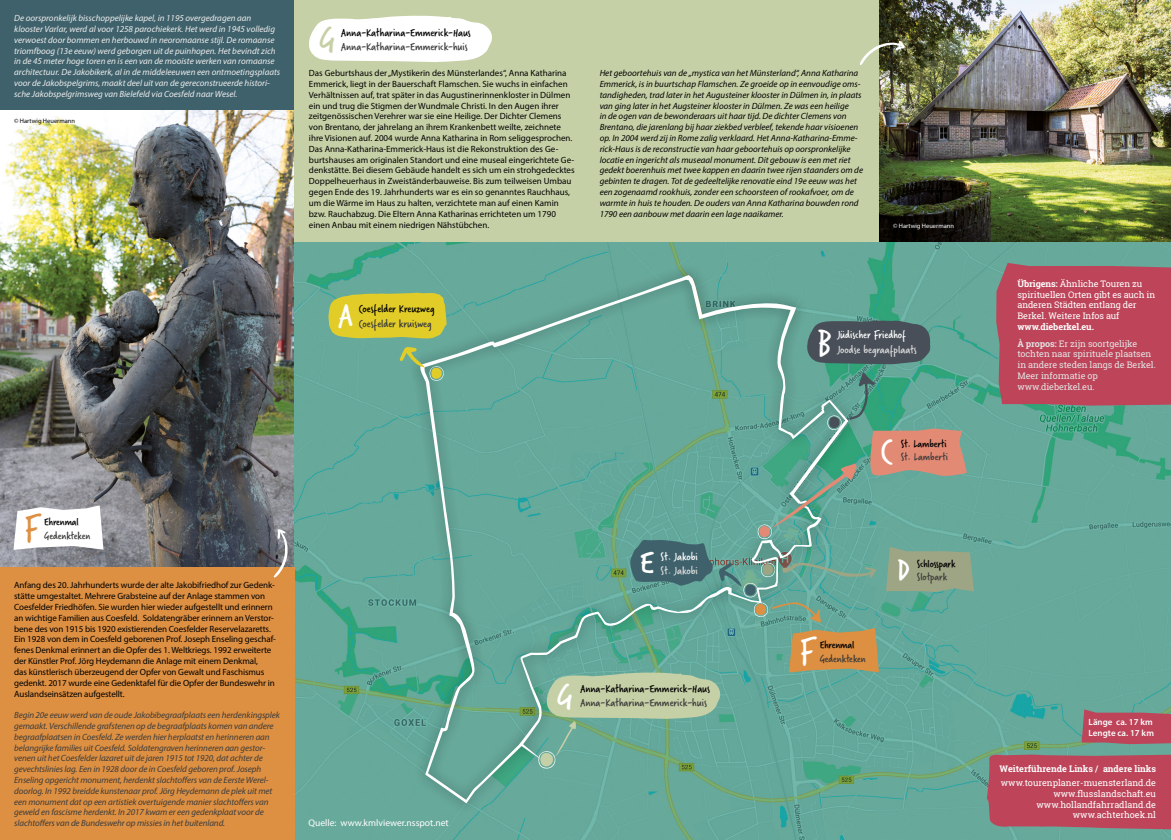
<style>
.page{position:relative;width:1171px;height:840px;background:#fff}
.page>*{position:absolute;margin:0;border:0;box-sizing:border-box;transform-origin:0 0}
.t1{font:35px "Verveine";color:#fff}
.t2{font:35px "Verveine";color:#dd8f42}
.t3{font:35px "Verveine";color:#c6d0a6}
.t4{font:12px "Verveine";color:#000}
.t5{font:12px "Verveine";color:#3c3c3b}
.t6{font:12px "Verveine";color:#dadada}
.t7{font:12px "Verveine";color:#fff}
.t8{font:11.5px "Verveine";color:#3c3c3b}
.t9{font:11.5px "Verveine";letter-spacing:-.01em;color:#000}
.t10{font:9.6px "Myriad Pro";color:#fff}
.t11{font:9px/10.8px "Myriad Pro";color:#000}
.t12{font:italic 9px/10.8px "Myriad Pro";color:#000}
.t13{font:italic 9px/10.8px "Myriad Pro";letter-spacing:-.01em;color:#3c3c3b}
.t14{font:italic 9px/10.8px "Myriad Pro";color:#ededed}
.t15{font:9px/10.8px "Roboto Slab";letter-spacing:-.01em;color:#fff;text-align:right}
.t16{font:9px/10.8px "Roboto Slab";letter-spacing:-.01em;color:#e3e3e3}
.t17{font:700 9px "Roboto Slab";color:#fff}
.t18{font:600 9px/10.8px "Myriad Pro";color:#fff}
.t19{font:6.5px "Myriad Pro";color:#fff}
.t20{font:6.5px "Myriad Pro";color:#000}
.s1{font-weight:700}
.s2{font-weight:700;color:#fff}
</style>
<div class="page">
<div style="left:0;top:0;width:295px;height:111px;background:#3f616b"></div>
<img style="left:0;top:111px;width:295px;height:456px">
<img style="left:295px;top:241px;width:876px;height:598px">
<div style="left:0;top:567px;width:295px;height:272px;background:#dd8f42"></div>
<img style="left:879px;top:0;width:292px;height:241px">
<svg style="left:13px;top:505px;width:90px;height:44px"></svg>
<div style="left:295px;top:0;width:584px;height:241px;background:#c6d0a6"></div>
<svg style="left:309px;top:16px;width:183px;height:46px;background:#f8f9f4"></svg>
<svg style="left:1081px;top:709px;width:90px;height:35px;background:#b05261"></svg>
<svg style="left:986px;top:752px;width:185px;height:78px;background:#b54d5e"></svg>
<svg style="left:860px;top:41px;width:45px;height:25px"></svg>
<svg style="left:273px;top:529px;width:15px;height:48px"></svg>
<div style="left:408px;top:263px;width:452px;height:551px;background:#000;opacity:.5"></div>
<svg style="left:419px;top:275px;width:429px;height:527px;background:#69a99b"></svg>
<svg style="left:328px;top:292px;width:119px;height:47px;background:#d2c836"></svg>
<svg style="left:806px;top:320px;width:125px;height:44px;background:#4b595f"></svg>
<svg style="left:399px;top:347px;width:45px;height:34px;background:#87b28d"></svg>
<div style="left:996px;top:263px;width:175px;height:143px;background:#bd4459"></div>
<svg style="left:538px;top:372px;width:436px;height:396px;background:#6da795"></svg>
<p class="t14" style="left:14px;top:13px;width:268px">De oorspronkelijk bisschoppelijke kapel, in 1195 overgedragen aan klooster Varlar, werd al voor 1258 parochiekerk. Het werd in 1945 volledig verwoest door bommen en herbouwd in neoromaanse stijl. De romaanse triomfboog (13e eeuw) werd geborgen uit de puinhopen. Het bevindt zich in de 45 meter hoge toren en is een van de mooiste werken van romaanse architectuur. De Jakobikerk, al in de middeleeuwen een ontmoetingsplaats voor de Jakobspelgrims, maakt deel uit van de gereconstrueerde histori&shy;sche Jakobspelgrimsweg van Bielefeld via Coesfeld naar Wesel.</p>
<p class="t20" style="left:14px;top:117px;width:63px">© Hartwig Heuermann</p>
<h1 class="t3" style="left:319px;top:15px;width:17px">G</h1>
<h2 class="t4" style="left:341px;top:24px;width:131px">Anna-Katharina-Emmerick-Haus</h2>
<h2 class="t5" style="left:341px;top:38px;width:128px">Anna-Katharina-Emmerick-huis</h2>
<p class="t11" style="left:309px;top:67px;width:267px">Das Geburtshaus der „Mystikerin des Münsterlandes“, Anna Katharina Emmerick, liegt in der Bauerschaft Flamschen. Sie wuchs in einfachen Verhältnissen auf, trat später in das Augustinerinnenkloster in Dülmen ein und trug die Stigmen der Wundmale Christi. In den Augen ihrer zeitgenössischen Verehrer war sie eine Heilige. Der Dichter Clemens von Brentano, der jahrelang an ihrem Krankenbett weilte, zeichnete ihre Visionen auf. 2004 wurde Anna Katharina in Rom seliggesprochen.<br>Das Anna-Katharina-Emmerick-Haus ist die Rekonstruktion des Ge&shy;burtshauses am originalen Standort und eine museal eingerichtete Ge&shy;denkstätte. Bei diesem Gebäude handelt es sich um ein strohgedecktes Doppelheuerhaus in Zweiständerbauweise. Bis zum teilweisen Umbau gegen Ende des 19. Jahrhunderts war es ein so genanntes Rauchhaus, um die Wärme im Haus zu halten, verzichtete man auf einen Kamin bzw. Rauchabzug. Die Eltern Anna Katharinas errichteten um 1790 einen Anbau mit einem niedrigen Nähstübchen.</p>
<p class="t12" style="left:600px;top:67px;width:265px">Het geboortehuis van de „mystica van het Münsterland“, Anna Katharina Emmerick, is in buurtschap Flamschen. Ze groeide op in eenvoudige oms&shy;tandigheden, trad later in het Augusteiner klooster in Dülmen in, in plaats van ging later in het Augsteiner klooster in Dülmen. Ze was een heilige<br>in de ogen van de bewonderaars uit haar tijd. De dichter Clemens von Brentano, die jarenlang bij haar ziekbed verbleef, tekende haar visioenen op. In 2004 werd zij in Rome zalig verklaard. Het Anna-Katharina-Emme&shy;rick-Haus is de reconstructie van haar geboortehuis op oorspronkelijke locatie en ingericht als museaal monument. Dit gebouw is een met riet gedekt boerenhuis met twee kappen en daarin twee rijen staanders om de gebinten te dragen. Tot de gedeeltelijke renovatie eind 19e eeuw was het een zogenaamd rookhuis, zonder een schoorsteen of rookafvoer, om de warmte in huis te houden. De ouders van Anna Katharina bouwden rond 1790 een aanbouw met daarin een lage naaikamer.</p>
<p class="t19" style="left:893px;top:221px;width:63px">© Hartwig Heuermann</p>
<h1 class="t1" style="left:339px;top:291px;width:16px">A</h1>
<h2 class="t4" style="left:359px;top:300px;width:77px">Coesfelder Kreuzweg</h2>
<h2 class="t5" style="left:359px;top:315px;width:74px">Coesfelder kruisweg</h2>
<h1 class="t1" style="left:817px;top:317px;width:15px">B</h1>
<h2 class="t7" style="left:837px;top:326px;width:70px">Jüdischer Friedhof</h2>
<h2 class="t6" style="left:837px;top:341px;width:81px">Joodse begraafplaats</h2>
<h1 class="t2" style="left:24px;top:503px;width:16px">F</h1>
<p class="t9" style="left:44px;top:513px;width:36px">Ehrenmal</p>
<p class="t8" style="left:44px;top:527px;width:48px">Gedenkteken</p>
<p class="t11" style="left:14px;top:579px;width:263px">Anfang des 20. Jahrhunderts wurde der alte Jakobifriedhof zur Gedenk&shy;stätte umgestaltet. Mehrere Grabsteine auf der Anlage stammen von Coesfelder Friedhöfen. Sie wurden hier wieder aufgestellt und erinnern an wichtige Familien aus Coesfeld. Soldatengräber erinnern an Verstor&shy;bene des von 1915 bis 1920 existierenden Coesfelder Reservelazaretts.<br>Ein 1928 von dem in Coesfeld geborenen Prof. Joseph Enseling geschaf&shy;fenes Denkmal erinnert an die Opfer des 1. Weltkriegs. 1992 erweiterte der Künstler Prof. Jörg Heydemann die Anlage mit einem Denkmal,<br>das künstlerisch überzeugend der Opfer von Gewalt und Faschismus gedenkt. 2017 wurde eine Gedenktafel für die Opfer der Bundeswehr in Auslandseinsätzen aufgestellt.</p>
<p class="t13" style="left:14px;top:709px;width:267px">Begin 20e eeuw werd van de oude Jakobibegraafplaats een herdenkingsplek gemaakt. Verschillende grafstenen op de begraafplaats komen van andere begraafplaatsen in Coesfeld. Ze werden hier herplaatst en herinneren aan belangrijke families uit Coesfeld. Soldatengraven herinneren aan gestor&shy;venen uit het Coesfelder lazaret uit de jaren 1915 tot 1920, dat achter de gevechtslinies lag. Een in 1928 door de in Coesfeld geboren prof. Joseph Enseling opgericht monument, herdenkt slachtoffers van de Eerste Werel&shy;doorlog. In 1992 breidde kunstenaar prof. Jörg Heydemann de plek uit met een monument dat op een artistiek overtuigende manier slachtoffers van geweld en fascisme herdenkt. In 2017 kwam er een gedenkplaat voor de slachtoffers van de Bundeswehr op missies in het buitenland.</p>
<p class="t10" style="left:308px;top:816px;width:142px">Quelle: www.kmlviewer.nsspot.net</p>
<h1 class="t1" style="left:640px;top:537px;width:16px">E</h1>
<h2 class="t7" style="left:660px;top:547px;width:39px">St. Jakobi</h2>
<h2 class="t6" style="left:660px;top:562px;width:39px">St. Jakobi</h2>
<h1 class="t1" style="left:557px;top:671px;width:17px">G</h1>
<h2 class="t4" style="left:580px;top:679px;width:131px">Anna-Katharina-Emmerick-Haus</h2>
<h2 class="t5" style="left:580px;top:694px;width:128px">Anna-Katharina-Emmerick-huis</h2>
<h1 class="t1" style="left:880px;top:426px;width:14px">C</h1>
<p class="t9" style="left:900px;top:435px;width:48px">St. Lamberti</p>
<p class="t8" style="left:900px;top:449px;width:49px">St. Lamberti</p>
<h1 class="t1" style="left:799px;top:625px;width:16px">F</h1>
<p class="t9" style="left:820px;top:636px;width:36px">Ehrenmal</p>
<p class="t8" style="left:820px;top:650px;width:48px">Gedenkteken</p>
<h1 class="t1" style="left:897px;top:544px;width:14px">D</h1>
<p class="t9" style="left:917px;top:555px;width:40px">Schlosspark</p>
<p class="t8" style="left:917px;top:569px;width:32px">Slotpark</p>
<p class="t15" style="left:1017px;top:278px;width:139px;text-align:left"><span class="s1">Übrigens:</span> Ähnliche Touren zu spirituellen Orten gibt es auch in anderen Städten entlang der<br>Berkel. Weitere Infos auf</p>
<p class="t16" style="left:1017px;top:318px;width:121px;line-height:16.5px"><span class="s2">www.dieberkel.eu.<br></span><span class="s1">À propos:</span> Er zijn soortgelijke</p>
<p class="t16" style="left:1017px;top:348px;width:140px">tochten naar spirituele plaatsen in andere steden langs de Berkel.<br>Meer informatie op www.dieberkel.eu.</p>
<p class="t18" style="left:1088px;top:715px;width:67px">Länge ca. 17 km<br>Lengte ca. 17 km</p>
<p class="t17" style="left:999px;top:762px;width:158px">Weiterführende Links / andere links</p>
<p class="t15" style="left:1001px;top:776px;width:157px">www.tourenplaner-muensterland.de www.flusslandschaft.eu www.hollandfahrradland.de www.achterhoek.nl</p>
</div>
